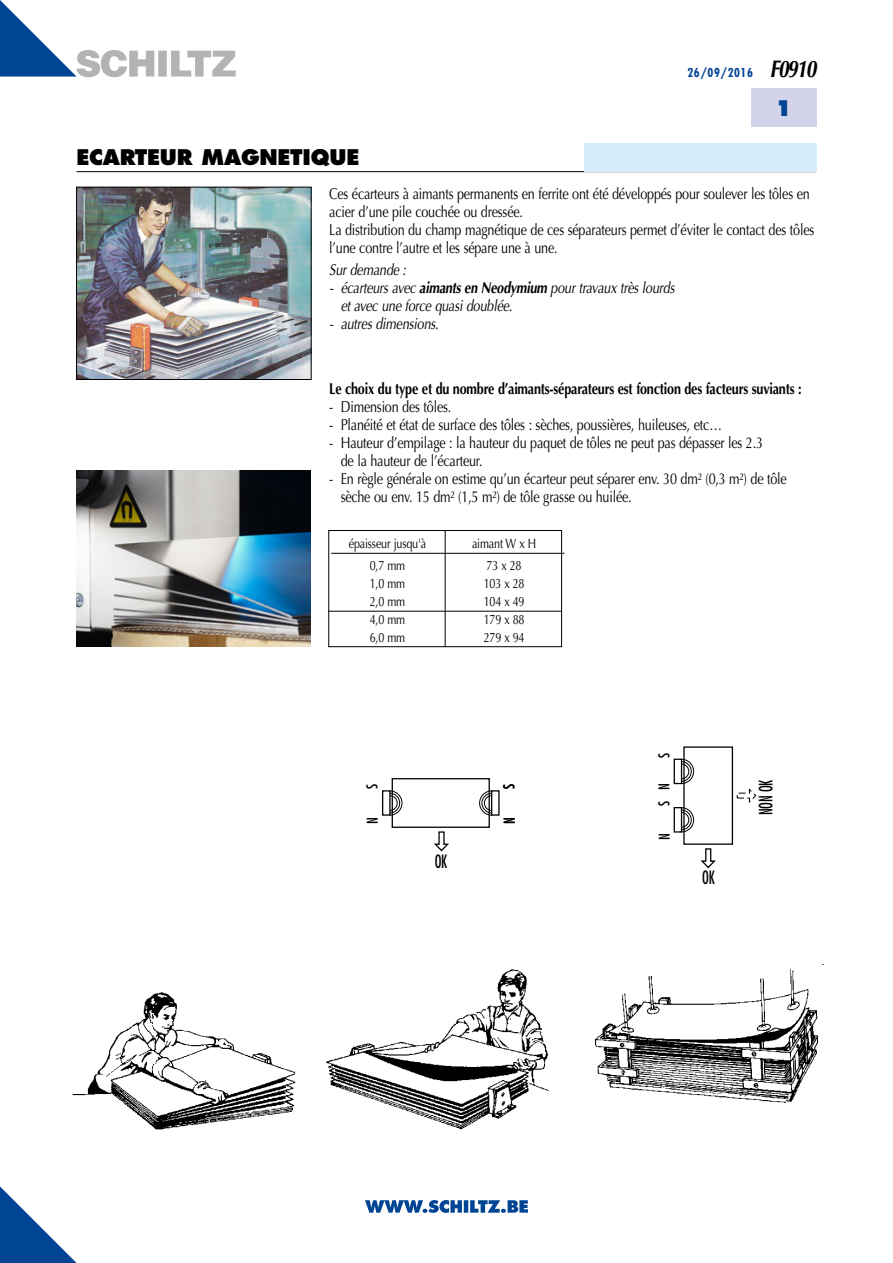
<style>
.page{position:relative;width:893px;height:1263px;background:#fff}
.page>*{position:absolute;margin:0;border:0;box-sizing:border-box;transform-origin:0 0}
.t1{font:800 21px "Futura";letter-spacing:-.015em;color:#000}
.t2{font:800 21px "Futura";color:#004494}
.t3{font:condensed 17.85px "Futura";letter-spacing:-.015em;color:#000;scale:.8 1}
.t4{font:15.75px/18px "Optima";letter-spacing:-.015em;color:#000;scale:.8 1}
.t5{font:italic 15.75px/18px "Optima";letter-spacing:-.015em;color:#000;scale:.8 1}
.t6{font:700 15.75px "Optima";letter-spacing:-.015em;color:#000;scale:.8 1}
.t7{font:condensed 14.55px "Futura";color:#000}
.t8{font:13.5px "Optima";letter-spacing:-.015em;color:#000;scale:.8 1}
.t9{font:700 condensed 12px "Futura";letter-spacing:.05em;color:#004494}
.s1{font-family:"Optima";font-style:italic;font-stretch:normal;font-size:24px;color:#000}
.s2{font-weight:700}
</style>
<div class="page">
<svg style="left:0;top:1186px;width:77px;height:77px"></svg>
<hr style="left:77px;top:171px;width:739px;height:1px;background:#000">
<div style="left:751px;top:89px;width:65px;height:38px;background:#d3d4e9"></div>
<svg style="left:0;top:0;width:236px;height:77px"></svg>
<svg style="left:365px;top:1200px;width:163px;height:13px"></svg>
<div style="left:584px;top:143px;width:232px;height:28px;background:#d5edfa"></div>
<img style="left:72px;top:992px;width:224px;height:138px">
<img style="left:326px;top:969px;width:223px;height:161px">
<img style="left:595px;top:968px;width:224px;height:135px">
<img style="left:78px;top:189px;width:231px;height:189px">
<div style="left:76px;top:187px;width:235px;height:193px;border:1px solid #000"></div>
<div style="left:328px;top:530px;width:234px;height:117px;border:1px solid #000"></div>
<hr style="left:445px;top:530px;width:1px;height:117px;background:#000">
<hr style="left:331px;top:553px;width:233px;height:1px;background:#000">
<hr style="left:328px;top:611px;width:234px;height:1px;background:#000">
<img style="left:76px;top:471px;width:235px;height:175px">
<svg style="left:673px;top:746px;width:83px;height:123px"></svg>
<div style="left:382px;top:790px;width:9px;height:26px;border:1px solid #000"></div>
<svg style="left:389px;top:778px;width:111px;height:74px"></svg>
<p class="t9" style="left:687px;top:65px;width:130px">26/09/2016 <span class="s1">F0910</span></p>
<h1 class="t2" style="left:775px;top:95px;width:19px">1</h1>
<h1 class="t1" style="left:77px;top:144px;width:284px">ECARTEUR MAGNETIQUE</h1>
<p class="t4" style="left:329px;top:184px;width:608px">Ces écarteurs à aimants permanents en ferrite ont été développés pour soulever les tôles en acier d’une pile couchée ou dressée.<br>La distribution du champ magnétique de ces séparateurs permet d’éviter le contact des tôles l’une contre l’autre et les sépare une à une.</p>
<p class="t5" style="left:329px;top:261px;width:98px">Sur demande :</p>
<p class="t5" style="left:341px;top:279px;width:419px;text-indent:-11px">- écarteurs avec <span class="s2">aimants en Neodymium</span> pour travaux très lourds et avec une force quasi doublée.</p>
<p class="t5" style="left:329px;top:315px;width:138px">- autres dimensions.</p>
<p class="t6" style="left:329px;top:380px;width:592px">Le choix du type et du nombre d’aimants-séparateurs est fonction des facteurs suviants :</p>
<p class="t4" style="left:329px;top:398px;width:154px">- Dimension des tôles.</p>
<p class="t4" style="left:329px;top:416px;width:492px">- Planéité et état de surface des tôles : sèches, poussières, huileuses, etc…</p>
<p class="t4" style="left:341px;top:434px;width:529px;text-indent:-11px">- Hauteur d’empilage : la hauteur du paquet de tôles ne peut pas dépasser les 2.3 de la hauteur de l’écarteur.</p>
<p class="t4" style="left:341px;top:470px;width:559px;text-indent:-11px">- En règle générale on estime qu’un écarteur peut séparer env. 30 dm² (0,3 m²) de tôle sèche ou env. 15 dm² (1,5 m²) de tôle grasse ou huilée.</p>
<p class="t8" style="left:349px;top:535px;width:98px">épaisseur jusqu'à</p>
<p class="t8" style="left:472px;top:535px;width:82px">aimant W x H</p>
<p class="t8" style="left:370px;top:558px;width:46px">0,7 mm</p>
<p class="t8" style="left:487px;top:558px;width:45px">73 x 28</p>
<p class="t8" style="left:370px;top:576px;width:46px">1,0 mm</p>
<p class="t8" style="left:484px;top:576px;width:53px">103 x 28</p>
<p class="t8" style="left:370px;top:594px;width:46px">2,0 mm</p>
<p class="t8" style="left:484px;top:594px;width:53px">104 x 49</p>
<p class="t8" style="left:370px;top:612px;width:46px">4,0 mm</p>
<p class="t8" style="left:484px;top:612px;width:53px">179 x 88</p>
<p class="t8" style="left:370px;top:630px;width:46px">6,0 mm</p>
<p class="t8" style="left:484px;top:630px;width:53px">279 x 94</p>
<p class="t7" style="left:364px;top:789px;width:7px;rotate:-90deg">S</p>
<p class="t7" style="left:364px;top:823px;width:8px;rotate:-90deg">N</p>
<p class="t3" style="left:435px;top:851px;width:17px">OK</p>
<p class="t7" style="left:500px;top:789px;width:7px;rotate:-90deg">S</p>
<p class="t7" style="left:501px;top:823px;width:8px;rotate:-90deg">N</p>
<p class="t7" style="left:655px;top:758px;width:7px;rotate:-90deg">S</p>
<p class="t7" style="left:655px;top:789px;width:8px;rotate:-90deg">N</p>
<p class="t7" style="left:655px;top:806px;width:7px;rotate:-90deg">S</p>
<p class="t7" style="left:656px;top:840px;width:8px;rotate:-90deg">N</p>
<p class="t3" style="left:702px;top:867px;width:17px">OK</p>
<p class="t3" style="left:755px;top:815px;width:46px;rotate:-90deg">NON OK</p>
</div>
